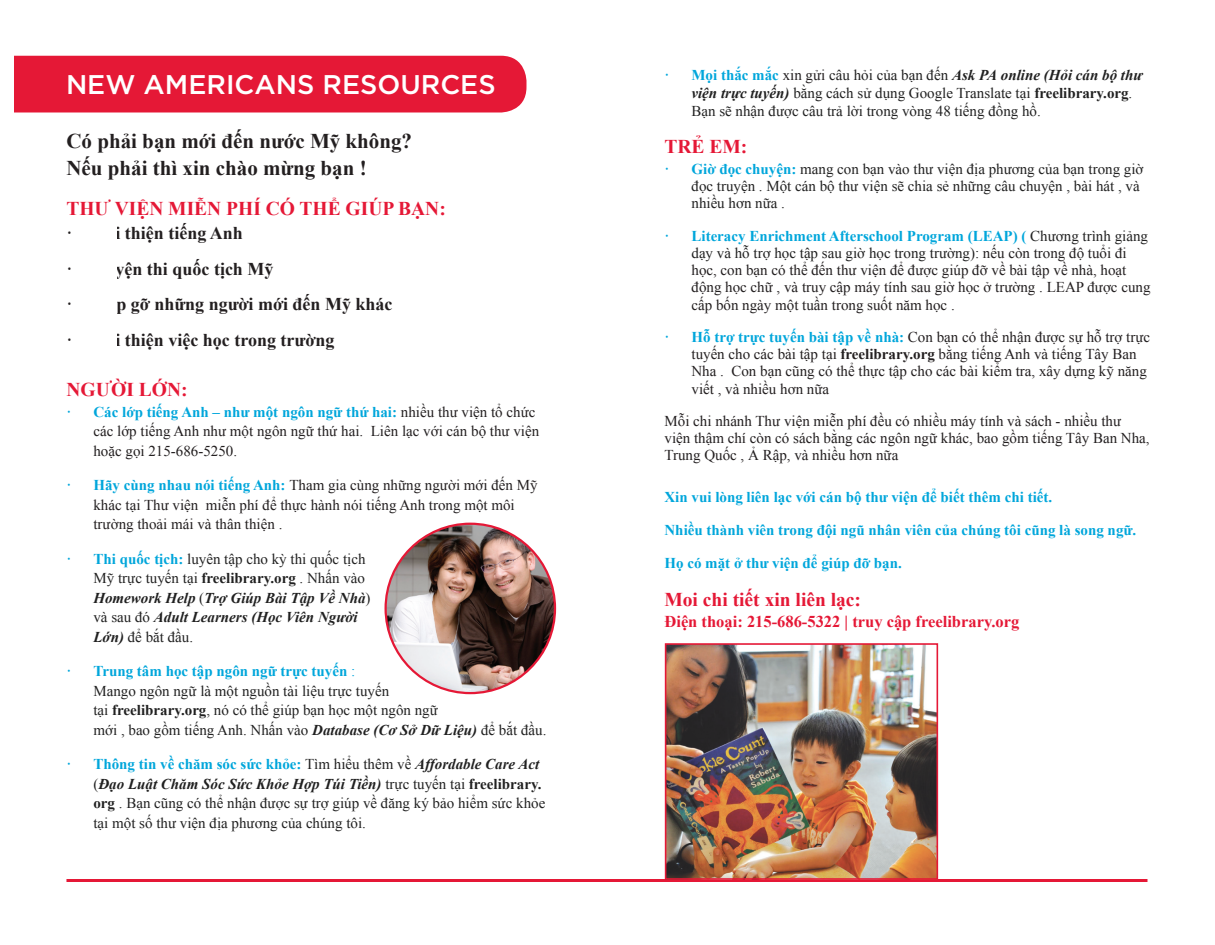
<style>
.page{position:relative;width:1215px;height:945px;background:#fff}
.page>*{position:absolute;margin:0;border:0;box-sizing:border-box;transform-origin:0 0}
.t1{font:500 27px "Gotham";color:#fff}
.t2{font:700 21px "Times New Roman";color:#231f20}
.t3{font:700 19.5px "Times New Roman";color:#e51836}
.t4{font:700 18px "Times New Roman";color:#231f20}
.t5{font:700 16.5px "Times New Roman";color:#e51836}
.t6{font:15px/17.2px "Times New Roman";color:#231f20}
.t7{font:15px/19.5px "Times New Roman";color:#212121}
.HTML_Preformatted{font:700 15px "Times New Roman";color:#00a6db}
.s1{font-weight:700;color:#00a6db}
.s2{color:#231f20}
.s3{font-weight:700;font-style:italic}
.s4{font-weight:700}
.s5{color:#212121}
.s6{color:#00a6db}
</style>
<div class="page">
<div style="left:14px;top:56px;width:512px;height:56px;background:#e51836"></div>
<img style="left:386px;top:524px;width:169px;height:169px;border-radius:85px">
<hr style="left:66px;top:879px;width:1081px;height:3px;background:#e51836">
<img style="left:668px;top:646px;width:267px;height:231px">
<div style="left:665px;top:643px;width:273px;height:237px;border:2px solid #e51836"></div>
<p class="t1" style="left:66px;top:67px;width:431px">NEW AMERICANS RESOURCES</p>
<p class="t7" style="left:692px;top:65px;width:452px;line-height:18px;text-indent:-27px"><span class="s1">· Mọi thắc mắc</span> <span class="s2">xin gửi</span> câu hỏi của bạn đến <span class="s3">Ask PA online (Hỏi cán bộ thư viện trực tuyến)</span> bằng cách sử dụng Google Translate tại <span class="s4">freelibrary.org</span>.<br>Bạn sẽ nhận được câu trả lời trong vòng 48 tiếng đồng hồ.</p>
<p class="t3" style="left:664px;top:133px;width:84px">TRẺ EM:</p>
<p class="t7" style="left:692px;top:160px;width:454px;line-height:17.2px;text-indent:-27px"><span class="s1">· Giờ đọc chuyện:</span> mang con bạn vào thư viện địa phương của bạn trong giờ đọc truyện . Một cán bộ thư viện sẽ chia sẻ những câu chuyện , bài hát , và nhiều hơn nữa .</p>
<p class="t6" style="left:692px;top:227px;width:461px;text-indent:-27px"><span class="s1">· Literacy Enrichment Afterschool Program (LEAP) (</span> <span class="s5">Chương trình giảng dạy và hỗ trợ học tập sau giờ học trong trường):</span> nếu còn trong độ tuổi đi học, con bạn có thể đến thư viện để được giúp đỡ về bài tập về nhà, hoạt động học chữ , và truy cập máy tính sau giờ học ở trường . LEAP được cung cấp bốn ngày một tuần trong suốt năm học .</p>
<p class="t6" style="left:692px;top:328px;width:460px;text-indent:-27px"><span class="s1">· Hỗ trợ trực tuyến bài tập về nhà:</span> Con bạn có thể nhận được sự hỗ trợ trực tuyến cho các bài tập tại <span class="s4">freelibrary.org</span> bằng tiếng Anh và tiếng Tây Ban Nha . Con bạn cũng có thể thực tập cho các bài kiểm tra, xây dựng kỹ năng viết , và nhiều hơn nữa</p>
<p class="t6" style="left:664px;top:412px;width:487px">Mỗi chi nhánh Thư viện miễn phí đều có nhiều máy tính và sách - nhiều thư viện thậm chí còn có sách bằng các ngôn ngữ khác, bao gồm tiếng Tây Ban Nha,<br>Trung Quốc , Ả Rập, và nhiều hơn nữa</p>
<p class="HTML_Preformatted" style="left:664px;top:487px;width:389px">Xin vui lòng liên lạc với cán bộ thư viện để biết thêm chi tiết.</p>
<p class="HTML_Preformatted" style="left:664px;top:520px;width:473px">Nhiều thành viên trong đội ngũ nhân viên của chúng tôi cũng là song ngữ.</p>
<p class="HTML_Preformatted" style="left:664px;top:553px;width:239px">Họ có mặt ở thư viện để giúp đỡ bạn.</p>
<p class="t3" style="left:664px;top:586px;width:198px">Moi chi tiết xin liên lạc:</p>
<p class="t5" style="left:664px;top:610px;width:356px">Điện thoại: 215-686-5322 | truy cập freelibrary.org</p>
<p class="t2" style="left:66px;top:127px;width:347px">Có phải bạn mới đến nước Mỹ không?</p>
<p class="t2" style="left:66px;top:154px;width:302px">Nếu phải thì xin chào mừng bạn !</p>
<p class="t3" style="left:66px;top:195px;width:381px">THƯ VIỆN MIỄN PHÍ CÓ THỂ GIÚP BẠN:</p>
<p class="t4" style="left:66px;top:221px;width:178px">· Cải thiện tiếng Anh</p>
<p class="t4" style="left:66px;top:256px;width:209px">· Luyện thi quốc tịch Mỹ</p>
<p class="t4" style="left:66px;top:292px;width:328px">· Gặp gỡ những người mới đến Mỹ khác</p>
<p class="t4" style="left:66px;top:328px;width:269px">· Cải thiện việc học trong trường</p>
<p class="t3" style="left:66px;top:376px;width:123px">NGƯỜI LỚN:</p>
<p class="t6" style="left:93px;top:402px;width:447px;line-height:19.5px;text-indent:-27px"><span class="s1">· Các lớp tiếng Anh – như một ngôn ngữ thứ hai:</span> nhiều thư viện tổ chức các lớp tiếng Anh như một ngôn ngữ thứ hai. Liên lạc với cán bộ thư viện hoặc gọi 215-686-5250.</p>
<p class="t6" style="left:93px;top:475px;width:446px;line-height:19.5px;text-indent:-27px"><span class="s1">· Hãy cùng nhau nói tiếng Anh:</span> Tham gia cùng những người mới đến Mỹ khác tại Thư viện miễn phí để thực hành nói tiếng Anh trong một môi trường thoải mái và thân thiện .</p>
<p class="t7" style="left:93px;top:549px;width:279px;text-indent:-27px"><span class="s1">· Thi quốc tịch:</span> luyên tập cho kỳ thi quốc tịch Mỹ trực tuyến tại <span class="s4">freelibrary.org</span> . Nhấn vào <span class="s3">Homework Help</span> (<span class="s3">Trợ Giúp Bài Tập Về Nhà</span>) và sau đó <span class="s3">Adult Learners (Học Viên Người Lớn)</span> để bắt đầu.</p>
<p class="t7" style="left:93px;top:661px;width:454px;text-indent:-27px"><span class="s1">· Trung tâm học tập ngôn ngữ trực tuyến</span> <span class="s6">:<br></span>Mango ngôn ngữ là một nguồn tài liệu trực tuyến<br>tại <span class="s4">freelibrary.org</span>, nó có thể giúp bạn học một ngôn ngữ<br>mới , bao gồm tiếng Anh. Nhấn vào <span class="s3">Database (Cơ Sở Dữ Liệu)</span> để bắt đầu.</p>
<p class="t7" style="left:93px;top:754px;width:453px;text-indent:-27px"><span class="s1">· Thông tin về chăm sóc sức khỏe:</span> Tìm hiểu thêm về <span class="s3">Affordable Care Act </span>(<span class="s3">Đạo Luật Chăm Sóc Sức Khỏe Hợp Túi Tiền)</span> trực tuyến tại <span class="s4">freelibrary. org</span> . Bạn cũng có thể nhận được sự trợ giúp về đăng ký bảo hiểm sức khỏe tại một số thư viện địa phương của chúng tôi.</p>
</div>
